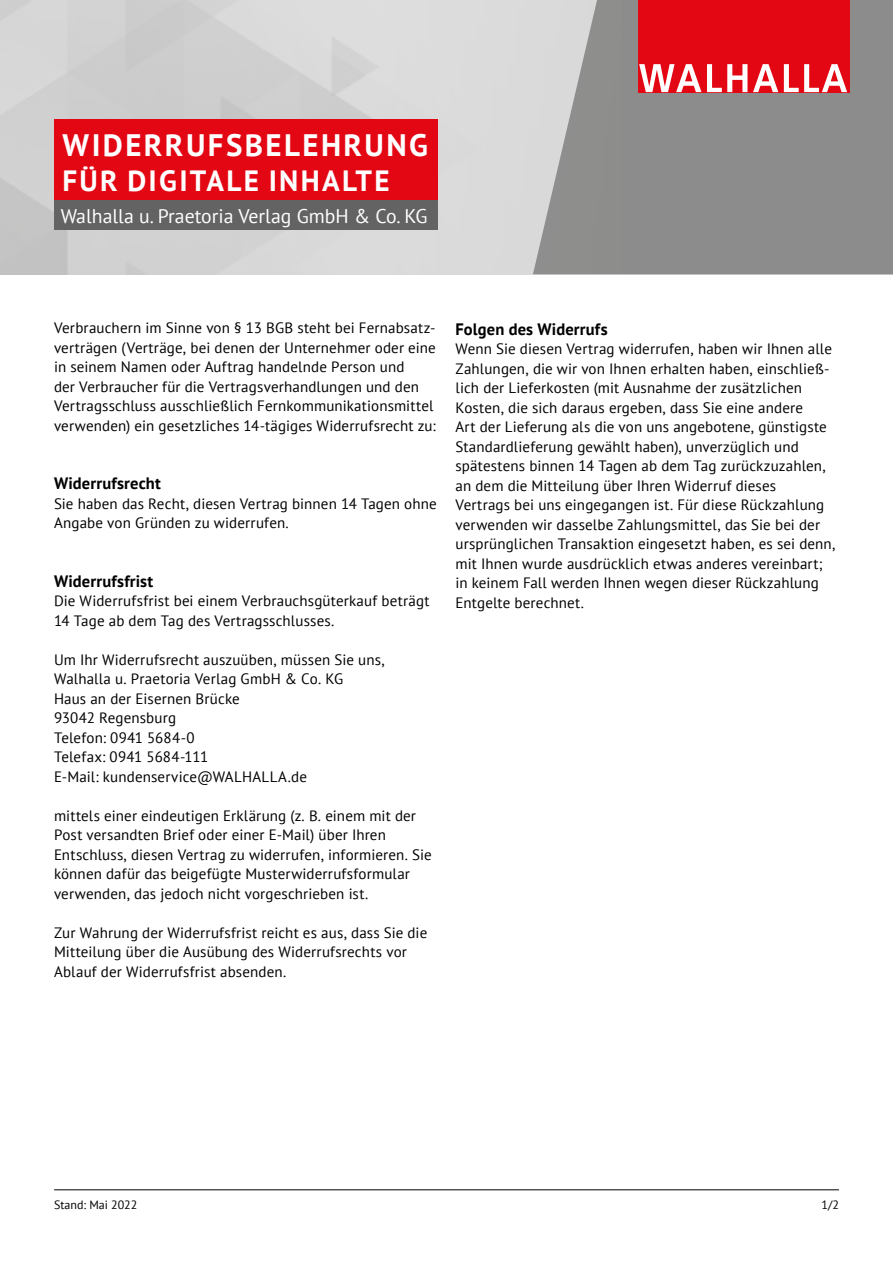
<style>
.page{position:relative;width:893px;height:1263px;background:#fff}
.page>*{position:absolute;margin:0;border:0;box-sizing:border-box;transform-origin:0 0}
.t1{font:700 30.9px "PT Sans";letter-spacing:.08em;color:#fff}
.t2{font:700 29.25px "PT Sans";letter-spacing:.08em;color:#fff}
.t3{font:19.8px "PT Sans";color:#fff}
.t4{font:700 16.5px "PT Sans";letter-spacing:.01em;color:#000}
.t5{font:15px/19.5px "PT Sans";letter-spacing:.01em;color:#000}
.t6{font:12px "PT Sans";color:#000}
</style>
<div class="page">
<hr style="left:54px;top:1189px;width:785px;height:1px;background:#000">
<img style="left:0;top:0;width:533px;height:274px">
<div style="left:54px;top:119px;width:383px;height:81px;background:#e30613"></div>
<svg style="left:533px;top:0;width:360px;height:274px;background:#959494"></svg>
<div style="left:638px;top:0;width:212px;height:92px;background:#e30613"></div>
<svg style="left:639px;top:64px;width:208px;height:28px"></svg>
<div style="left:54px;top:200px;width:383px;height:30px;background:#646363"></div>
<h1 class="t1" style="left:63px;top:125px;width:367px">WIDERRUFSBELEHRUNG</h1>
<h2 class="t2" style="left:63px;top:161px;width:329px">FÜR DIGITALE INHALTE</h2>
<h3 class="t3" style="left:61px;top:203px;width:368px">Walhalla u. Praetoria Verlag GmbH &amp; Co. KG</h3>
<p class="t5" style="left:54px;top:318px;width:383px">Verbrauchern im Sinne von § 13 BGB steht bei Fernabsatz&shy;verträgen (Verträge, bei denen der Unternehmer oder eine in seinem Namen oder Auftrag handelnde Person und<br>der Verbraucher für die Vertragsverhandlungen und den Vertragsschluss ausschließlich Fernkommunikationsmittel verwenden) ein gesetzliches 14-tägiges Widerrufsrecht zu:</p>
<p class="t4" style="left:54px;top:473px;width:108px">Widerrufsrecht</p>
<p class="t5" style="left:54px;top:493px;width:384px">Sie haben das Recht, diesen Vertrag binnen 14 Tagen ohne<br>Angabe von Gründen zu widerrufen.</p>
<p class="t4" style="left:54px;top:570px;width:101px">Widerrufsfrist</p>
<p class="t5" style="left:54px;top:591px;width:377px">Die Widerrufsfrist bei einem Verbrauchsgüterkauf beträgt<br>14 Tage ab dem Tag des Vertragsschlusses.</p>
<p class="t5" style="left:54px;top:649px;width:332px">Um Ihr Widerrufsrecht auszuüben, müssen Sie uns,<br>Walhalla u. Praetoria Verlag GmbH &amp; Co. KG<br>Haus an der Eisernen Brücke<br>93042 Regensburg<br>Telefon: 0941 5684-0<br>Telefax: 0941 5684-111<br>E-Mail: kundenservice@WALHALLA.de</p>
<p class="t5" style="left:54px;top:805px;width:379px">mittels einer eindeutigen Erklärung (z. B. einem mit der Post versandten Brief oder einer E-Mail) über Ihren Entschluss, diesen Vertrag zu widerrufen, informieren. Sie können dafür das beigefügte Musterwiderrufsformular verwenden, das jedoch nicht vorgeschrieben ist.</p>
<p class="t5" style="left:54px;top:922px;width:375px">Zur Wahrung der Widerrufsfrist reicht es aus, dass Sie die<br>Mitteilung über die Ausübung des Widerrufsrechts vor<br>Ablauf der Widerrufsfrist absenden.</p>
<p class="t4" style="left:455px;top:318px;width:154px">Folgen des Widerrufs</p>
<p class="t5" style="left:455px;top:339px;width:382px">Wenn Sie diesen Vertrag widerrufen, haben wir Ihnen alle Zahlungen, die wir von Ihnen erhalten haben, einschließ&shy;lich der Lieferkosten (mit Ausnahme der zusätzlichen Kosten, die sich daraus ergeben, dass Sie eine andere<br>Art der Lieferung als die von uns angebotene, günstigste Standardlieferung gewählt haben), unverzüglich und spätestens binnen 14 Tagen ab dem Tag zurückzuzahlen, an dem die Mitteilung über Ihren Widerruf dieses<br>Vertrags bei uns eingegangen ist. Für diese Rückzahlung verwenden wir dasselbe Zahlungsmittel, das Sie bei der ursprünglichen Transaktion eingesetzt haben, es sei denn, mit Ihnen wurde ausdrücklich etwas anderes vereinbart; in keinem Fall werden Ihnen wegen dieser Rückzahlung Entgelte berechnet.</p>
<p class="t6" style="left:54px;top:1197px;width:85px">Stand: Mai 2022</p>
<p class="t6" style="left:822px;top:1197px;width:19px">1/2</p>
</div>
